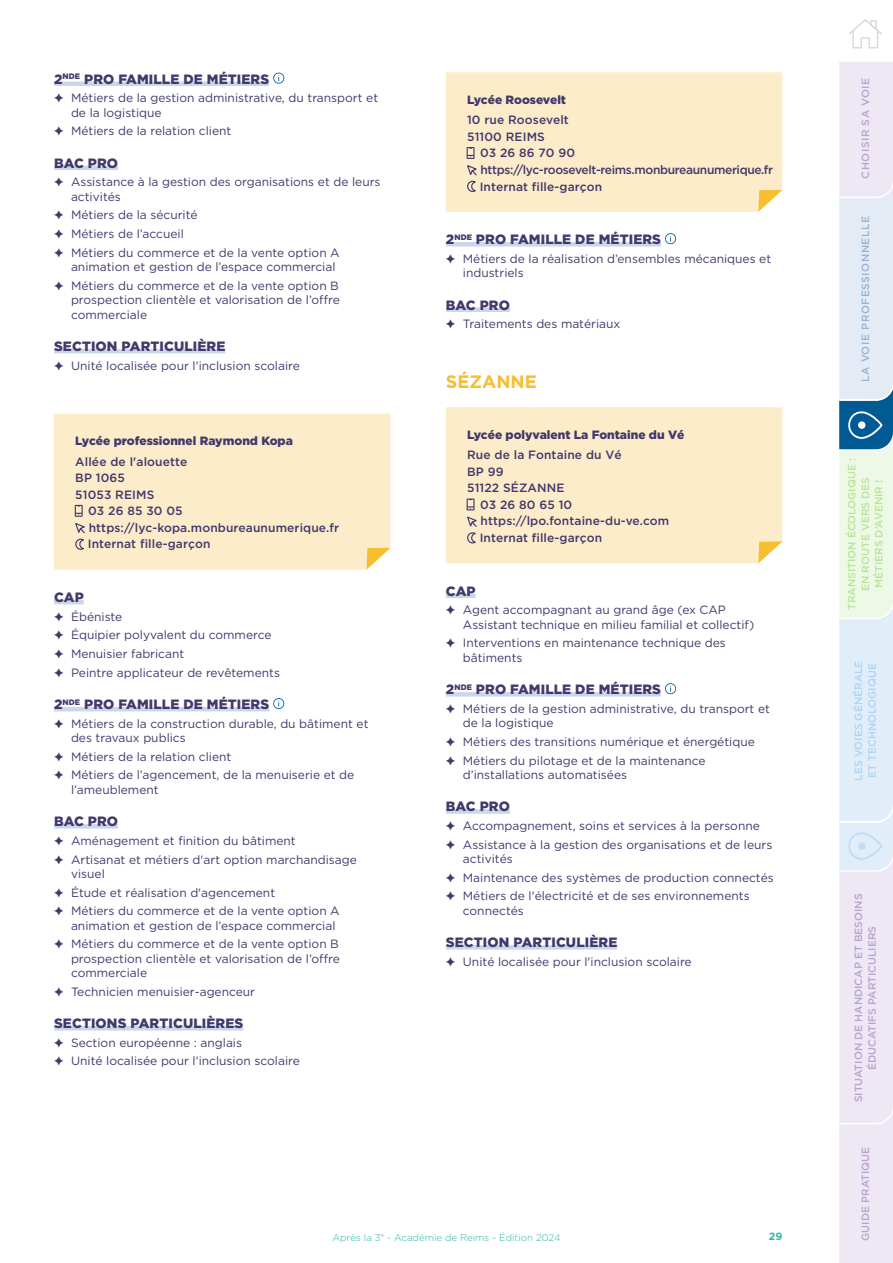
<style>
.page{position:relative;width:893px;height:1263px;background:#fff}
.page>*{position:absolute;margin:0;border:0;box-sizing:border-box;transform-origin:0 0}
.t1{font:700 18px "Gotham HTF";color:#f7bf2f}
.t2{font:900 13.5px "Gotham HTF";letter-spacing:.01em;color:#41386c}
.t3{font:12px/18.6px "Gotham HTF";color:#41386c}
.t4{font:500 12px/16.5px "Gotham HTF";letter-spacing:.01em;color:#41386c}
.t5{font:500 12px/16.5px "Gotham HTF";letter-spacing:-.03em;color:#41386c}
.t6{font:900 12px "Gotham HTF";color:#41386c}
.t7{font:500 10.5px/13.5px "Gotham HTF";color:#bba3cf;text-align:center}
.t8{font:500 10.5px/13.5px "Gotham HTF";color:#b8e599;text-align:center}
.t9{font:500 10.5px/13.5px "Gotham HTF";color:#afd4f1}
.t10{font:500 10.5px "Gotham HTF";letter-spacing:.05em;color:#95b3d4}
.t11{font:500 10.5px "Gotham HTF";letter-spacing:.05em;color:#bba3cf}
.t12{font:700 10.5px "Gotham HTF";color:#35b6aa}
.t13{font:300 9.75px "Gotham HTF";color:#35b6aa}
</style>
<div class="page">
<div style="left:54px;top:81px;width:215px;height:5px;background:#cad7ea"></div>
<hr style="left:54px;top:166px;width:64px;height:4px;background:#cad7ea">
<hr style="left:54px;top:349px;width:171px;height:4px;background:#cad7ea">
<hr style="left:54px;top:600px;width:30px;height:4px;background:#cad7ea">
<hr style="left:54px;top:707px;width:215px;height:4px;background:#cad7ea">
<hr style="left:54px;top:824px;width:64px;height:4px;background:#cad7ea">
<hr style="left:54px;top:1026px;width:189px;height:4px;background:#cad7ea">
<svg style="left:273px;top:73px;width:11px;height:11px"></svg>
<div style="left:54px;top:414px;width:336px;height:156px;background:#fdecc9"></div>
<svg style="left:366px;top:548px;width:24px;height:22px"></svg>
<div style="left:75px;top:505px;width:8px;height:12px;border:1px solid #41386c"></div>
<svg style="left:75px;top:513px;width:7px;height:2px"></svg>
<svg style="left:74px;top:521px;width:13px;height:29px"></svg>
<svg style="left:273px;top:698px;width:11px;height:11px"></svg>
<div style="left:446px;top:242px;width:215px;height:5px;background:#cad7ea"></div>
<div style="left:446px;top:307px;width:64px;height:5px;background:#cad7ea"></div>
<div style="left:446px;top:593px;width:30px;height:5px;background:#cad7ea"></div>
<hr style="left:446px;top:692px;width:215px;height:4px;background:#cad7ea">
<div style="left:446px;top:809px;width:64px;height:5px;background:#cad7ea"></div>
<hr style="left:446px;top:945px;width:171px;height:4px;background:#cad7ea">
<div style="left:446px;top:72px;width:336px;height:140px;background:#fdecc9"></div>
<svg style="left:758px;top:190px;width:24px;height:22px"></svg>
<div style="left:467px;top:147px;width:8px;height:12px;border:1px solid #41386c"></div>
<svg style="left:467px;top:155px;width:7px;height:2px"></svg>
<svg style="left:466px;top:164px;width:13px;height:29px"></svg>
<svg style="left:665px;top:233px;width:11px;height:11px"></svg>
<div style="left:446px;top:407px;width:336px;height:156px;background:#fdecc9"></div>
<svg style="left:758px;top:541px;width:24px;height:22px"></svg>
<div style="left:467px;top:498px;width:8px;height:12px;border:1px solid #41386c"></div>
<svg style="left:467px;top:506px;width:7px;height:3px"></svg>
<svg style="left:466px;top:515px;width:13px;height:29px"></svg>
<svg style="left:665px;top:683px;width:11px;height:11px"></svg>
<svg style="left:839px;top:62px;width:54px;height:1201px;background:#e0e7f0"></svg>
<div style="left:858px;top:842px;width:7px;height:8px;background:#c1dcf5;border-radius:50%"></div>
<svg style="left:849px;top:19px;width:33px;height:30px"></svg>
<p class="t2" style="left:54px;top:71px;width:217px">2<sup>NDE</sup> PRO FAMILLE DE MÉTIERS</p>
<p class="t3" style="left:71px;top:91px;width:309px;line-height:14.4px;text-indent:-17px">✦ Métiers de la gestion administrative, du transport et de la logistique</p>
<p class="t3" style="left:54px;top:122px;width:179px">✦ Métiers de la relation client</p>
<p class="t2" style="left:54px;top:155px;width:66px">BAC PRO</p>
<p class="t3" style="left:71px;top:175px;width:311px;line-height:14.4px;text-indent:-17px">✦ Assistance à la gestion des organisations et de leurs activités</p>
<p class="t3" style="left:54px;top:206px;width:287px">✦ Métiers de la sécurité<br>✦ Métiers de l’accueil<br>✦ Métiers du commerce et de la vente option A</p>
<p class="t3" style="left:54px;top:257px;width:286px;text-align:right">animation et gestion de l’espace commercial<br>✦ Métiers du commerce et de la vente option B</p>
<p class="t3" style="left:71px;top:293px;width:270px;line-height:14.4px">prospection clientèle et valorisation de l’offre commerciale</p>
<p class="t2" style="left:54px;top:338px;width:173px">SECTION PARTICULIÈRE</p>
<p class="t3" style="left:54px;top:356px;width:247px">✦ Unité localisée pour l'inclusion scolaire</p>
<p class="t6" style="left:75px;top:434px;width:219px">Lycée professionnel Raymond Kopa</p>
<p class="t4" style="left:75px;top:453px;width:114px">Allée de l'alouette<br>BP 1065<br>51053 REIMS</p>
<p class="t4" style="left:88px;top:502px;width:253px">03 26 85 30 05 https://lyc-kopa.monbureaunumerique.fr<br>Internat fille-garçon</p>
<p class="t2" style="left:54px;top:589px;width:31px">CAP</p>
<p class="t3" style="left:54px;top:607px;width:228px">✦ Ébéniste<br>✦ Équipier polyvalent du commerce ✦ Menuisier fabricant<br>✦ Peintre applicateur de revêtements</p>
<p class="t2" style="left:54px;top:696px;width:217px">2<sup>NDE</sup> PRO FAMILLE DE MÉTIERS</p>
<p class="t3" style="left:71px;top:716px;width:299px;line-height:14.4px;text-indent:-17px">✦ Métiers de la construction durable, du bâtiment et des travaux publics</p>
<p class="t3" style="left:54px;top:747px;width:302px">✦ Métiers de la relation client<br>✦ Métiers de l’agencement, de la menuiserie et de</p>
<p class="t3" style="left:71px;top:780px;width:89px">l’ameublement</p>
<p class="t2" style="left:54px;top:814px;width:66px">BAC PRO</p>
<p class="t3" style="left:54px;top:831px;width:304px">✦ Aménagement et finition du bâtiment<br>✦ Artisanat et métiers d'art option marchandisage</p>
<p class="t3" style="left:54px;top:864px;width:287px;text-indent:17px">visuel<br>✦ Étude et réalisation d'agencement<br>✦ Métiers du commerce et de la vente option A</p>
<p class="t3" style="left:54px;top:916px;width:286px;text-align:right">animation et gestion de l’espace commercial<br>✦ Métiers du commerce et de la vente option B</p>
<p class="t3" style="left:71px;top:951px;width:270px;line-height:14.4px">prospection clientèle et valorisation de l’offre commerciale</p>
<p class="t3" style="left:54px;top:982px;width:203px">✦ Technicien menuisier-agenceur</p>
<p class="t2" style="left:54px;top:1015px;width:191px">SECTIONS PARTICULIÈRES</p>
<p class="t3" style="left:54px;top:1033px;width:247px">✦ Section européenne : anglais<br>✦ Unité localisée pour l'inclusion scolaire</p>
<p class="t6" style="left:467px;top:92px;width:100px">Lycée Roosevelt</p>
<p class="t4" style="left:467px;top:112px;width:103px">10 rue Roosevelt<br>51100 REIMS</p>
<p class="t5" style="left:480px;top:145px;width:295px">03 26 86 70 90 https://lyc-roosevelt-reims.monbureaunumerique.fr<br>Internat fille-garçon</p>
<p class="t2" style="left:446px;top:232px;width:217px">2<sup>NDE</sup> PRO FAMILLE DE MÉTIERS</p>
<p class="t3" style="left:463px;top:251px;width:310px;line-height:14.4px;text-indent:-17px">✦ Métiers de la réalisation d’ensembles mécaniques et industriels</p>
<p class="t2" style="left:446px;top:297px;width:66px">BAC PRO</p>
<p class="t3" style="left:446px;top:315px;width:176px">✦ Traitements des matériaux</p>
<h1 class="t1" style="left:446px;top:371px;width:93px">SÉZANNE</h1>
<p class="t6" style="left:467px;top:427px;width:219px">Lycée polyvalent La Fontaine du Vé</p>
<p class="t4" style="left:467px;top:447px;width:156px">Rue de la Fontaine du Vé</p>
<p class="t4" style="left:467px;top:463px;width:38px">BP 99</p>
<p class="t4" style="left:467px;top:480px;width:99px">51122 SÉZANNE</p>
<p class="t4" style="left:480px;top:496px;width:94px">03 26 80 65 10</p>
<p class="t4" style="left:481px;top:513px;width:190px">https://lpo.fontaine-du-ve.com</p>
<p class="t4" style="left:480px;top:529px;width:124px">Internat fille-garçon</p>
<p class="t2" style="left:446px;top:583px;width:31px">CAP</p>
<p class="t3" style="left:463px;top:603px;width:293px;line-height:14.4px;text-indent:-17px">✦ Agent accompagnant au grand âge (ex CAP<br>Assistant technique en milieu familial et collectif)</p>
<p class="t3" style="left:463px;top:636px;width:264px;line-height:14.4px;text-indent:-17px">✦ Interventions en maintenance technique des bâtiments</p>
<p class="t2" style="left:446px;top:682px;width:217px">2<sup>NDE</sup> PRO FAMILLE DE MÉTIERS</p>
<p class="t3" style="left:463px;top:701px;width:309px;line-height:14.4px;text-indent:-17px">✦ Métiers de la gestion administrative, du transport et de la logistique</p>
<p class="t3" style="left:446px;top:732px;width:310px">✦ Métiers des transitions numérique et énergétique ✦ Métiers du pilotage et de la maintenance</p>
<p class="t3" style="left:463px;top:765px;width:166px">d’installations automatisées</p>
<p class="t2" style="left:446px;top:799px;width:66px">BAC PRO</p>
<p class="t3" style="left:446px;top:816px;width:328px">✦ Accompagnement, soins et services à la personne<br>✦ Assistance à la gestion des organisations et de leurs</p>
<p class="t3" style="left:446px;top:849px;width:330px;text-indent:17px">activités<br>✦ Maintenance des systèmes de production connectés ✦ Métiers de l'électricité et de ses environnements</p>
<p class="t3" style="left:463px;top:901px;width:63px">connectés</p>
<p class="t2" style="left:446px;top:934px;width:173px">SECTION PARTICULIÈRE</p>
<p class="t3" style="left:446px;top:952px;width:247px">✦ Unité localisée pour l'inclusion scolaire</p>
<p class="t13" style="left:332px;top:1232px;width:230px">Après la 3<sup>e</sup> - Académie de Reims - Édition 2024</p>
<p class="t12" style="left:769px;top:1230px;width:15px">29</p>
<p class="t11" style="left:859px;top:179px;width:102px;rotate:-90deg">CHOISIR SA VOIE</p>
<p class="t10" style="left:859px;top:382px;width:168px;rotate:-90deg">LA VOIE PROFESSIONNELLE</p>
<p class="t8" style="left:845px;top:610px;width:153px;rotate:-90deg">TRANSITION ÉCOLOGIQUE :<br>EN ROUTE VERS DES<br>MÉTIERS D’AVENIR !</p>
<p class="t9" style="left:852px;top:780px;width:122px;rotate:-90deg">LES VOIES GÉNÉRALE<br>ET TECHNOLOGIQUE</p>
<p class="t7" style="left:852px;top:1102px;width:210px;rotate:-90deg">SITUATION DE HANDICAP ET BESOINS<br>ÉDUCATIFS PARTICULIERS</p>
<p class="t7" style="left:858px;top:1241px;width:95px;rotate:-90deg">GUIDE PRATIQUE</p>
</div>
